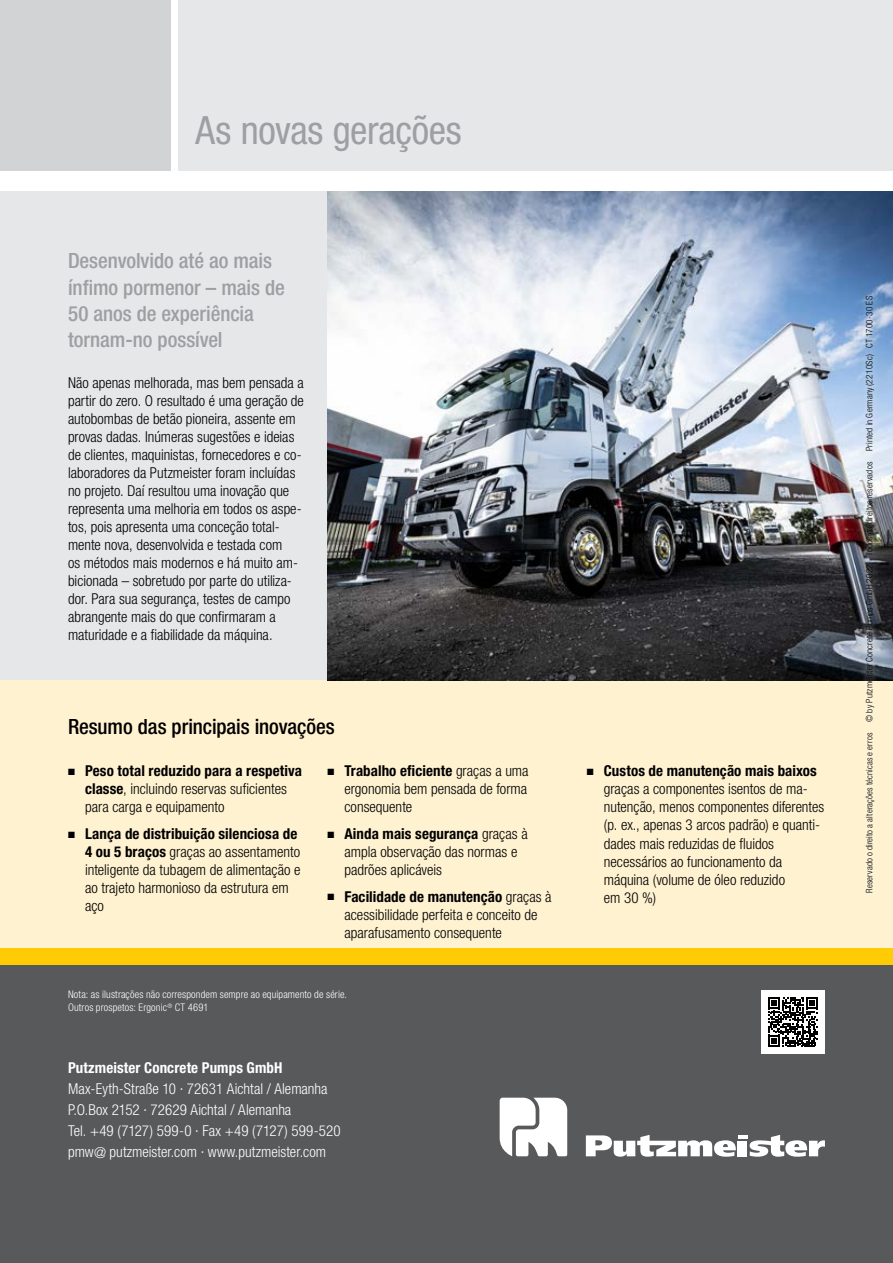
<style>
.page{position:relative;width:893px;height:1263px;background:#fff}
.page>*{position:absolute;margin:0;border:0;box-sizing:border-box;transform-origin:0 0}
.t1{font:condensed 39px "Helvetica Neue LT Pro";letter-spacing:-.01em;color:#9d9fa2}
.t2{font:500 condensed 21px/26.2px "Helvetica Neue LT Pro";letter-spacing:-.005em;color:#9d9fa2}
.t3{font:500 condensed 21px "Helvetica Neue LT Pro";letter-spacing:-.005em;color:#000}
.t4{font:300 condensed 15px/18px "Helvetica Neue LT Pro";color:#000}
.t5{font:300 condensed 15px/21px "Helvetica Neue LT Pro";color:#fff}
.t6{font:700 condensed 15px "Helvetica Neue LT Pro";letter-spacing:.005em;color:#fff}
.t7{font:300 condensed 10.5px/13.5px "Helvetica Neue LT Pro";letter-spacing:.015em;color:#fff}
.t8{font:300 condensed 9px "Helvetica Neue LT Pro";letter-spacing:.02em;color:#000}
.s1{font-weight:700}
</style>
<div class="page">
<div style="left:179px;top:0;width:714px;height:170px;background:#e6e7e8"></div>
<div style="left:0;top:0;width:170px;height:170px;background:#d1d3d4"></div>
<div style="left:0;top:191px;width:893px;height:489px;background:#e6e7e8"></div>
<div style="left:0;top:680px;width:893px;height:268px;background:#fff2d1"></div>
<div style="left:0;top:948px;width:893px;height:17px;background:#ffcb05"></div>
<img style="left:327px;top:191px;width:566px;height:489px">
<div style="left:858px;top:289px;width:23px;height:611px;background:#fff;opacity:.75"></div>
<div style="left:0;top:965px;width:893px;height:298px;background:#58595b"></div>
<svg style="left:500px;top:1098px;width:67px;height:58px;background:#e6e7e7"></svg>
<svg style="left:586px;top:1135px;width:239px;height:22px"></svg>
<div style="left:761px;top:990px;width:64px;height:64px;background:#fff"></div>
<svg style="left:768px;top:997px;width:50px;height:50px"></svg>
<h1 class="t1" style="left:196px;top:108px;width:267px">As novas gerações</h1>
<h2 class="t2" style="left:68px;top:248px;width:218px">Desenvolvido até ao mais ínfimo pormenor – mais de<br>50 anos de experiência tornam-no possível</h2>
<p class="t4" style="left:68px;top:374px;width:237px">Não apenas melhorada, mas bem pensada a partir do zero. O resultado é uma geração de autobombas de betão pioneira, assente em provas dadas. Inúmeras sugestões e ideias de clientes, maquinistas, fornecedores e co&shy;laboradores da Putzmeister foram incluídas no projeto. Daí resultou uma inovação que representa uma melhoria em todos os aspe&shy;tos, pois apresenta uma conceção total&shy;mente nova, desenvolvida e testada com<br>os métodos mais modernos e há muito am&shy;bicionada – sobretudo por parte do utiliza&shy;dor. Para sua segurança, testes de campo abrangente mais do que confirmaram a maturidade e a fiabilidade da máquina.</p>
<h2 class="t3" style="left:68px;top:714px;width:268px">Resumo das principais inovações</h2>
<p class="t4" style="left:85px;top:762px;width:219px;text-indent:-17px">■ <span class="s1">Peso total reduzido para a respetiva classe</span>, incluindo reservas suficientes para carga e equipamento</p>
<p class="t4" style="left:85px;top:824px;width:217px;text-indent:-17px">■ <span class="s1">Lança de distribuição silenciosa de<br>4 ou 5 braços</span> graças ao assentamento inteligente da tubagem de alimentação e ao trajeto harmonioso da estrutura em aço</p>
<p class="t4" style="left:344px;top:762px;width:186px;text-align:justify;text-indent:-17px">■ <span class="s1">Trabalho eficiente</span> graças a uma ergonomia bem pensada de forma consequente</p>
<p class="t4" style="left:344px;top:824px;width:185px;text-indent:-17px">■ <span class="s1">Ainda mais segurança</span> graças à ampla observação das normas e padrões aplicáveis</p>
<p class="t4" style="left:344px;top:887px;width:209px;text-indent:-17px">■ <span class="s1">Facilidade de manutenção</span> graças à acessibilidade perfeita e conceito de aparafusamento consequente</p>
<p class="t7" style="left:68px;top:987px;width:281px">Nota: as ilustrações não correspondem sempre ao equipamento de série.<br>Outros prospetos: Ergonic<sup>®</sup> CT 4691</p>
<p class="t6" style="left:68px;top:1058px;width:216px">Putzmeister Concrete Pumps GmbH</p>
<p class="t5" style="left:68px;top:1078px;width:274px">Max-Eyth-Straße 10 · 72631 Aichtal / Alemanha P.O.Box 2152 · 72629 Aichtal / Alemanha<br>Tel. +49 (7127) 599-0 · Fax +49 (7127) 599-520 pmw@ putzmeister.com · www.putzmeister.com</p>
<p class="t4" style="left:604px;top:762px;width:222px;text-indent:-17px">■ <span class="s1">Custos de manutenção mais baixos </span>graças a componentes isentos de ma&shy;nutenção, menos componentes diferentes (p. ex., apenas 3 arcos padrão) e quanti&shy;dades mais reduzidas de fluidos necessários ao funcionamento da máquina (volume de óleo reduzido<br>em 30 %)</p>
<p class="t8" style="left:864px;top:893px;width:598px;rotate:-90deg">Reservado o direito a alterações técnicas e erros © by Putzmeister Concrete Pumps GmbH 2022 Todos os direitos reservados Printed in Germany (2210Sc) CT 1700-30 ES</p>
</div>
